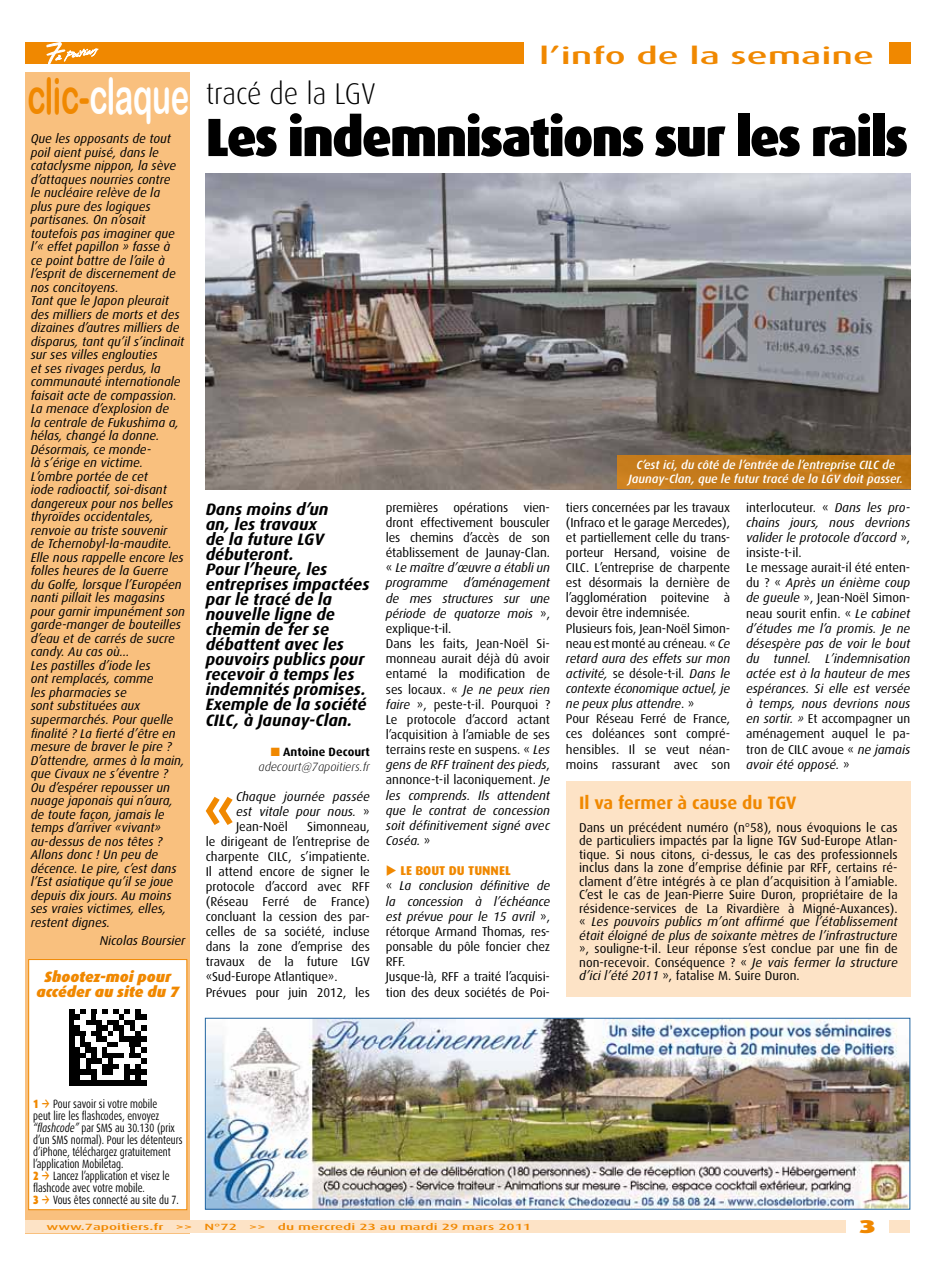
<style>
.page{position:relative;width:936px;height:1276px;background:#fff}
.page>*{position:absolute;margin:0;border:0;box-sizing:border-box;transform-origin:0 0}
.t1{font:700 59.7px "Dax";color:#f08800}
.t2{font:900 54px "Dax";letter-spacing:-.035em;color:#000;scale:.95 1}
.t3{font:50.25px "Arial Rounded MT Bold";letter-spacing:-.01em;color:#fff;scale:.62 1}
.t4{font:300 30px "Dax";letter-spacing:-.005em;color:#000;scale:.95 1}
.t5{font:500 23.4px "Dax";color:#f08800;scale:1.67 1}
.t6{font:900 18.6px "Dax";color:#f08800;scale:1.54 1}
.t7{font:700 18px "Dax";color:#f08800}
.t8{font:italic 700 16.5px/15px "Dax";color:#000}
.t9{font:italic 900 15px/15px "Dax";color:#f08800;text-align:center}
.t10{font:12.75px/15.1px "Dax";letter-spacing:-.01em;color:#000}
.t11{font:italic 12.75px/13.5px "Dax";color:#000}
.t12{font:12px/12px "Dax";color:#000;scale:.78 1}
.t13{font:italic 500 12px/14.4px "Dax";color:#fff;text-align:center}
.t14{font:italic 300 12px/15px "Dax";color:#000;text-align:right}
.t15{font:500 9px "Dax";color:#f08800;scale:1.67 1}
.s1{color:#f08800}
.s2{font-weight:700;font-style:normal}
.s3{font-style:normal}
.s4{font-style:italic}
.s5{font-weight:800;color:#f08800}
.s6{font-weight:900;color:#f08800}
.s7{font-family:"Flesh Plain";color:#f08800}
</style>
<div class="page">
<div style="left:25px;top:72px;width:165px;height:1161px;background:#f9c07e"></div>
<div style="left:25px;top:42px;width:885px;height:22px;background:#f08800"></div>
<div style="left:25px;top:1220px;width:885px;height:13px;background:#fde3c6"></div>
<div style="left:524px;top:37px;width:364px;height:43px;background:#fff"></div>
<img style="left:206px;top:174px;width:704px;height:315px">
<div style="left:617px;top:455px;width:293px;height:34px;background:linear-gradient(to right,#ca7f1f,#bd7512)"></div>
<div style="left:846px;top:1212px;width:42px;height:33px;background:#fff"></div>
<div style="left:28px;top:959px;width:159px;height:251px;background:#fff;border:1px solid #f08800"></div>
<svg style="left:69px;top:1009px;width:77px;height:71px"></svg>
<div style="left:69px;top:1080px;width:77px;height:6px;background:#000"></div>
<svg style="left:47px;top:42px;width:51px;height:22px"></svg>
<div style="left:566px;top:781px;width:344px;height:215px;background:#fde3c6"></div>
<img style="left:207px;top:1020px;width:701px;height:187px">
<div style="left:205px;top:1018px;width:705px;height:191px;border:1px solid #2265a1"></div>
<h3 class="t3" style="left:27px;top:66px;width:263px"><span class="s1">clic-</span>claque</h3>
<p class="t11" style="left:31px;top:132px;width:156px">Que les opposants de tout poil aient puisé, dans le cataclysme nippon, la sève d’attaques nourries contre<br>le nucléaire relève de la plus pure des logiques partisanes. On n’osait toutefois pas imaginer que l’« effet papillon » fasse à ce point battre de l’aile à l’esprit de discernement de nos concitoyens.<br>Tant que le Japon pleurait des milliers de morts et des dizaines d’autres milliers de disparus, tant qu’il s’inclinait sur ses villes englouties<br>et ses rivages perdus, la communauté internationale faisait acte de compassion.<br>La menace d’explosion de<br>la centrale de Fukushima a, hélas, changé la donne.<br>Désormais, ce monde-<br>là s’érige en victime.<br>L’ombre portée de cet<br>iode radioactif, soi-disant dangereux pour nos belles thyroïdes occidentales, renvoie au triste souvenir<br>de Tchernobyl-la-maudite.<br>Elle nous rappelle encore les folles heures de la Guerre du Golfe, lorsque l’Européen nanti pillait les magasins pour garnir impunément son garde-manger de bouteilles d’eau et de carrés de sucre candy. Au cas où…<br>Les pastilles d’iode les<br>ont remplacés, comme<br>les pharmacies se<br>sont substituées aux supermarchés. Pour quelle finalité ? La fierté d’être en mesure de braver le pire ?<br>D’attendre, armes à la main, que Civaux ne s’éventre ?<br>Ou d’espérer repousser un nuage japonais qui n’aura, de toute façon, jamais le temps d’arriver «vivant» au-dessus de nos têtes ?<br>Allons donc ! Un peu de décence. Le pire, c’est dans l’Est asiatique qu’il se joue depuis dix jours. Au moins ses vraies victimes, elles, restent dignes.</p>
<p class="t11" style="left:100px;top:933px;width:87px">Nicolas Boursier</p>
<p class="t9" style="left:36px;top:969px;width:144px">Shootez-moi pour accéder au site du 7</p>
<h3 class="t5" style="left:539px;top:43px;width:202px">l’info de la semaine</h3>
<h3 class="t4" style="left:206px;top:77px;width:180px">tracé de la LGV</h3>
<h2 class="t2" style="left:206px;top:106px;width:740px">Les indemnisations sur les rails</h2>
<p class="t8" style="left:206px;top:501px;width:165px">Dans moins d’un<br>an, les travaux<br>de la future LGV débuteront.<br>Pour l’heure, les entreprises impactées par le tracé de la nouvelle ligne de chemin de fer se débattent avec les pouvoirs publics pour recevoir à temps les indemnités promises.<br>Exemple de la société<br>CILC, à Jaunay-Clan.</p>
<p class="t14" style="left:258px;top:744px;width:113px"><span class="s1">■</span> <span class="s2">Antoine Decourt </span>adecourt@7apoitiers.fr</p>
<h1 class="t1" style="left:203px;top:776px;width:34px">«</h1>
<p class="t11" style="left:236px;top:789px;width:135px;line-height:15px;text-align:justify">Chaque journée passée est vitale pour nous. <span class="s3">» Jean-Noël</span></p>
<p class="t10" style="left:206px;top:819px;width:166px;text-indent:101px">Simonneau, le dirigeant de l’entreprise de charpente CILC, s’impatiente.<br>Il attend encore de signer le protocole d’accord avec RFF (Réseau Ferré de France) concluant la cession des par&shy;celles de sa société, incluse dans la zone d’emprise des travaux de la future LGV «Sud-Europe Atlantique».<br>Prévues pour juin 2012, les</p>
<p class="t10" style="left:386px;top:500px;width:166px">premières opérations vien&shy;dront effectivement bousculer les chemins d’accès de son établissement de Jaunay-Clan. « <span class="s4">Le maître d’œuvre a établi un programme d’aménagement de mes structures sur une période de quatorze mois</span> », explique-t-il.<br>Dans les faits, Jean-Noël Si&shy;monneau aurait déjà dû avoir entamé la modification de ses locaux. « <span class="s4">Je ne peux rien faire</span> », peste-t-il. Pourquoi ?<br>Le protocole d’accord actant l’acquisition à l’amiable de ses terrains reste en suspens. « <span class="s4">Les gens de RFF traînent des pieds</span>, annonce-t-il laconiquement. <span class="s4">Je les comprends. Ils attendent que le contrat de concession soit définitivement signé avec<br>Coséa.</span> »</p>
<p class="t10" style="left:386px;top:863px;width:166px"><span class="s1">◆</span> <span class="s5">LE BOUT DU TUNNEL<br></span>« <span class="s4">La conclusion définitive de la concession à l’échéance est prévue pour le 15 avril</span> », rétorque Armand Thomas, res&shy;ponsable du pôle foncier chez<br>RFF.<br>Jusque-là, RFF a traité l’acquisi&shy;tion des deux sociétés de Poi-</p>
<p class="t13" style="left:628px;top:457px;width:276px">C’est ici, du côté de l’entrée de l’entreprise CILC de<br>Jaunay-Clan, que le futur tracé de la LGV doit passer.</p>
<p class="t10" style="left:566px;top:500px;width:166px">tiers concernées par les travaux (Infraco et le garage Mercedes), et partiellement celle du trans&shy;porteur Hersand, voisine de<br>CILC. L’entreprise de charpente est désormais la dernière de l’agglomération poitevine à devoir être indemnisée.<br>Plusieurs fois, Jean-Noël Simon&shy;neau est monté au créneau. « <span class="s4">Ce retard aura des effets sur mon activité,</span> se désole-t-il<span class="s4">. Dans le contexte économique actuel, je ne peux plus attendre</span>. »<br>Pour Réseau Ferré de France, ces doléances sont compré&shy;hensibles. Il se veut néan&shy;moins rassurant avec son</p>
<p class="t11" style="left:746px;top:500px;width:166px;line-height:15.1px"><span class="s3">interlocuteur. «</span> Dans les pro&shy;chains jours, nous devrions valider le protocole d’accord <span class="s3">», insiste-t-il.<br>Le message aurait-il été enten&shy;du ? «</span> Après un énième coup de gueule <span class="s3">», Jean-Noël Simon&shy;neau sourit enfin. «</span> Le cabinet d’études me l’a promis. Je ne désespère pas de voir le bout du tunnel. L’indemnisation actée est à la hauteur de mes espérances. Si elle est versée à temps, nous devrions nous en sortir. » <span class="s3">Et accompagner un aménagement auquel le pa&shy;tron de CILC avoue «</span> ne jamais avoir été opposé. <span class="s3">»</span></p>
<h3 class="t7" style="left:579px;top:793px;width:218px">Il va fermer à cause du TGV</h3>
<p class="t10" style="left:579px;top:821px;width:320px;line-height:13.5px;text-align:justify">Dans un précédent numéro (n°58), nous évoquions le cas de particuliers impactés par la ligne TGV Sud-Europe Atlan&shy;tique. Si nous citons, ci-dessus, le cas des professionnels inclus dans la zone d’emprise définie par RFF, certains ré&shy;clament d’être intégrés à ce plan d’acquisition à l’amiable.<br>C’est le cas de Jean-Pierre Suire Duron, propriétaire de la résidence-services de La Rivardière à Migné-Auxances). « <span class="s4">Les pouvoirs publics m’ont affirmé que l’établissement était éloigné de plus de soixante mètres de l’infrastructure</span></p>
<p class="t10" style="left:579px;top:942px;width:320px;line-height:13.5px;text-align:justify">», souligne-t-il. Leur réponse s’est conclue par une fin de non-recevoir. Conséquence ? « <span class="s4">Je vais fermer la structure d’ici l’été 2011</span> », fatalise M. Suire Duron.</p>
<p class="t12" style="left:33px;top:1098px;width:193px"><span class="s6">1</span> <span class="s7">q</span> Pour savoir si votre mobile<br>peut lire les flashcodes, envoyez <span class="s4">“flashcode”</span> par SMS au 30.130 (prix d’un SMS normal). Pour les détenteurs d’iPhone, téléchargez gratuitement l’application Mobiletag.<br><span class="s6">2</span> <span class="s7">q</span> Lancez l’application et visez le flashcode avec votre mobile.<br><span class="s6">3</span> <span class="s7">q</span> Vous êtes connecté au site du 7.</p>
<p class="t15" style="left:47px;top:1221px;width:72px">www.7apoitiers.fr</p>
<p class="t15" style="left:176px;top:1221px;width:11px">&gt;&gt;</p>
<p class="t15" style="left:204px;top:1221px;width:21px">N°72</p>
<p class="t15" style="left:249px;top:1221px;width:11px">&gt;&gt;</p>
<p class="t15" style="left:278px;top:1221px;width:153px">du mercredi 23 au mardi 29 mars 2011</p>
<h3 class="t6" style="left:859px;top:1216px;width:13px">3</h3>
</div>
